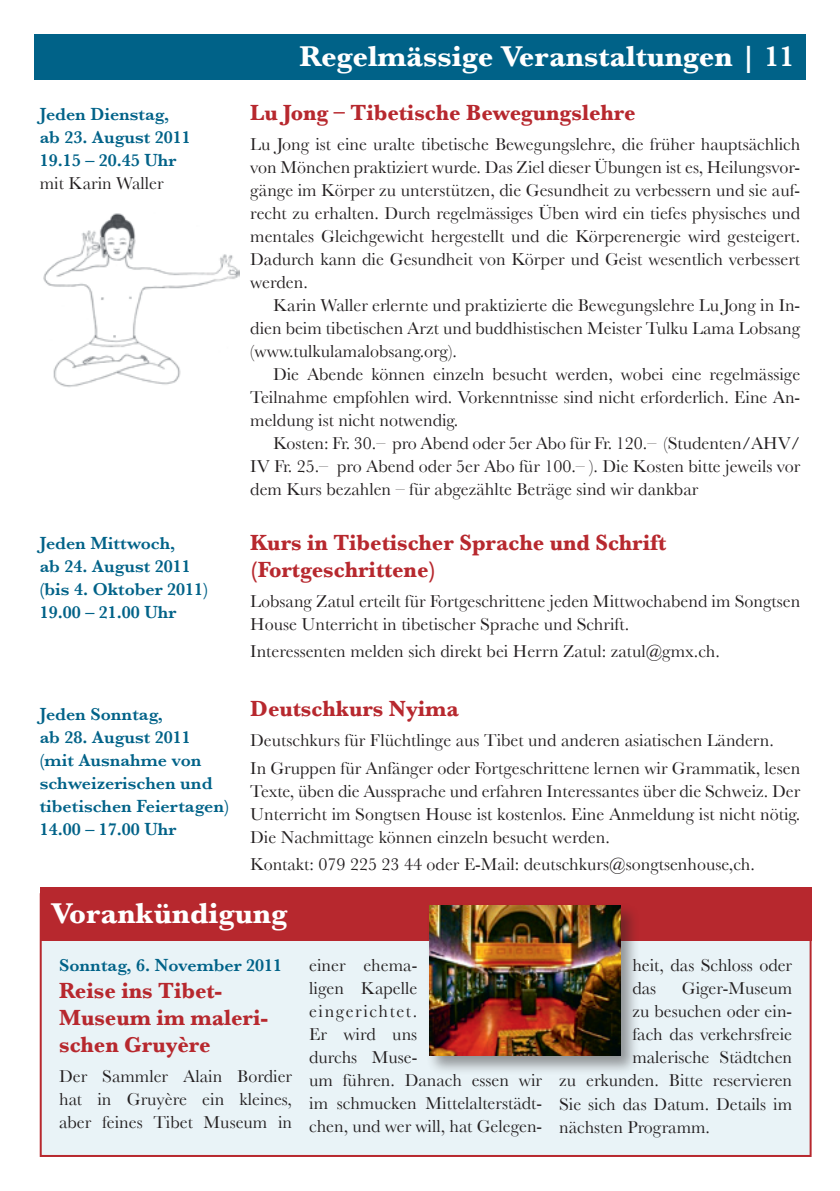
<style>
.page{position:relative;width:840px;height:1191px;background:#fff}
.page>*{position:absolute;margin:0;border:0;box-sizing:border-box;transform-origin:0 0}
.t1{font:700 30px "Baskerville";color:#fff}
.t2{font:700 23px/27px "Baskerville";color:#b7282e;scale:.96 1}
.t3{font:18px/23px "Baskerville";color:#231f20;text-align:justify}
.t4{font:600 18px/23px "Baskerville";color:#006288}
.s1{font-weight:600}
</style>
<div class="page">
<div style="left:34px;top:34px;width:771px;height:45px;background:#006288"></div>
<img style="left:43px;top:213px;width:196px;height:174px">
<div style="left:40px;top:893px;width:771px;height:264px;background:#e9f3f7;border:2px solid #b7282e"></div>
<div style="left:40px;top:887px;width:771px;height:54px;background:#b7282e"></div>
<div style="left:426px;top:902px;width:213px;height:172px;background:#231f20;opacity:.45"></div>
<img style="left:429px;top:905px;width:191px;height:150px">
<p class="t4" style="left:40px;top:102px;width:153px">Jeden Dienstag, ab 23. August 2011<br>19.15 – 20.45 Uhr</p>
<p class="t3" style="left:40px;top:171px;width:125px">mit Karin Waller</p>
<p class="t4" style="left:40px;top:531px;width:170px">Jeden Mittwoch,<br>ab 24. August 2011 (bis 4. Oktober 2011)<br>19.00 – 21.00 Uhr</p>
<p class="t4" style="left:40px;top:703px;width:191px">Jeden Sonntag,<br>ab 28. August 2011 (mit Ausnahme von schweizerischen und tibetischen Feiertagen)<br>14.00 – 17.00 Uhr</p>
<h1 class="t1" style="left:299px;top:38px;width:496px">Regelmässige Veranstaltungen <span class="s1">| 11</span></h1>
<p class="t2" style="left:250px;top:99px;width:402px">Lu Jong – Tibetische Bewegungslehre</p>
<p class="t3" style="left:250px;top:133px;width:551px">Lu Jong ist eine uralte tibetische Bewegungslehre, die früher hauptsächlich von Mönchen praktiziert wurde. Das Ziel dieser Übungen ist es, Heilungsvor&shy;gänge im Körper zu unterstützen, die Gesundheit zu verbessern und sie auf&shy;recht zu erhalten. Durch regelmässiges Üben wird ein tiefes physisches und mentales Gleichgewicht hergestellt und die Körperenergie wird gesteigert.<br>Dadurch kann die Gesundheit von Körper und Geist wesentlich verbessert werden.</p>
<p class="t3" style="left:250px;top:294px;width:551px;text-indent:23px">Karin Waller erlernte und praktizierte die Bewegungslehre Lu Jong in In&shy;dien beim tibetischen Arzt und buddhistischen Meister Tulku Lama Lobsang (www.tulkulamalobsang.org).</p>
<p class="t3" style="left:250px;top:363px;width:551px;text-indent:23px">Die Abende können einzeln besucht werden, wobei eine regelmässige Teilnahme empfohlen wird. Vorkenntnisse sind nicht erforderlich. Eine An&shy;meldung ist nicht notwendig.</p>
<p class="t3" style="left:250px;top:432px;width:551px;text-indent:23px">Kosten: Fr. 30.– pro Abend oder 5er Abo für Fr. 120.– (Studenten/AHV/ IV Fr. 25.– pro Abend oder 5er Abo für 100.– ). Die Kosten bitte jeweils vor dem Kurs bezahlen – für abgezählte Beträge sind wir dankbar</p>
<p class="t2" style="left:250px;top:529px;width:434px">Kurs in Tibetischer Sprache und Schrift (Fortgeschrittene)</p>
<p class="t3" style="left:250px;top:589px;width:551px">Lobsang Zatul erteilt für Fortgeschrittene jeden Mittwochabend im Songtsen<br>House Unterricht in tibetischer Sprache und Schrift.</p>
<p class="t3" style="left:250px;top:640px;width:471px">Interessenten melden sich direkt bei Herrn Zatul: zatul@gmx.ch.</p>
<p class="t2" style="left:250px;top:695px;width:219px">Deutschkurs Nyima</p>
<p class="t3" style="left:250px;top:726px;width:551px;line-height:27.6px">Deutschkurs für Flüchtlinge aus Tibet und anderen asiatischen Ländern.<br>In Gruppen für Anfänger oder Fortgeschrittene lernen wir Grammatik, lesen</p>
<p class="t3" style="left:250px;top:779px;width:551px">Texte, üben die Aussprache und erfahren Interessantes über die Schweiz. Der Unterricht im Songtsen House ist kostenlos. Eine Anmeldung ist nicht nötig.<br>Die Nachmittage können einzeln besucht werden.</p>
<p class="t3" style="left:250px;top:853px;width:506px">Kontakt: 079 225 23 44 oder E-Mail: deutschkurs@songtsenhouse,ch.</p>
<h1 class="t1" style="left:51px;top:895px;width:237px">Vorankündigung</h1>
<p class="t4" style="left:59px;top:954px;width:224px">Sonntag, 6. November 2011</p>
<p class="t2" style="left:59px;top:977px;width:219px">Reise ins Tibet-<br>Museum im maleri&shy;schen Gruyère</p>
<p class="t3" style="left:59px;top:1064px;width:234px">Der Sammler Alain Bordier hat in Gruyère ein kleines, aber feines Tibet Museum in</p>
<p class="t3" style="left:309px;top:954px;width:234px;text-align:left">einer ehema-<br>ligen Kapelle<br>eingerichtet.<br>Er wird uns<br>durchs Muse-<br>um führen. Danach essen wir im schmucken Mittelalterstädt&shy;chen, und wer will, hat Gelegen-</p>
<p class="t3" style="left:632px;top:954px;width:161px">heit, das Schloss oder das</p>
<p class="t3" style="left:681px;top:977px;width:112px">Giger-Museum</p>
<p class="t3" style="left:632px;top:1000px;width:161px">zu besuchen oder ein-</p>
<p class="t3" style="left:632px;top:1023px;width:161px">fach das verkehrsfreie</p>
<p class="t3" style="left:632px;top:1046px;width:161px">malerische Städtchen</p>
<p class="t3" style="left:559px;top:1069px;width:234px">zu erkunden. Bitte reservieren</p>
<p class="t3" style="left:559px;top:1092px;width:234px">Sie sich das Datum. Details im</p>
<p class="t3" style="left:559px;top:1115px;width:152px">nächsten Programm.</p>
</div>
